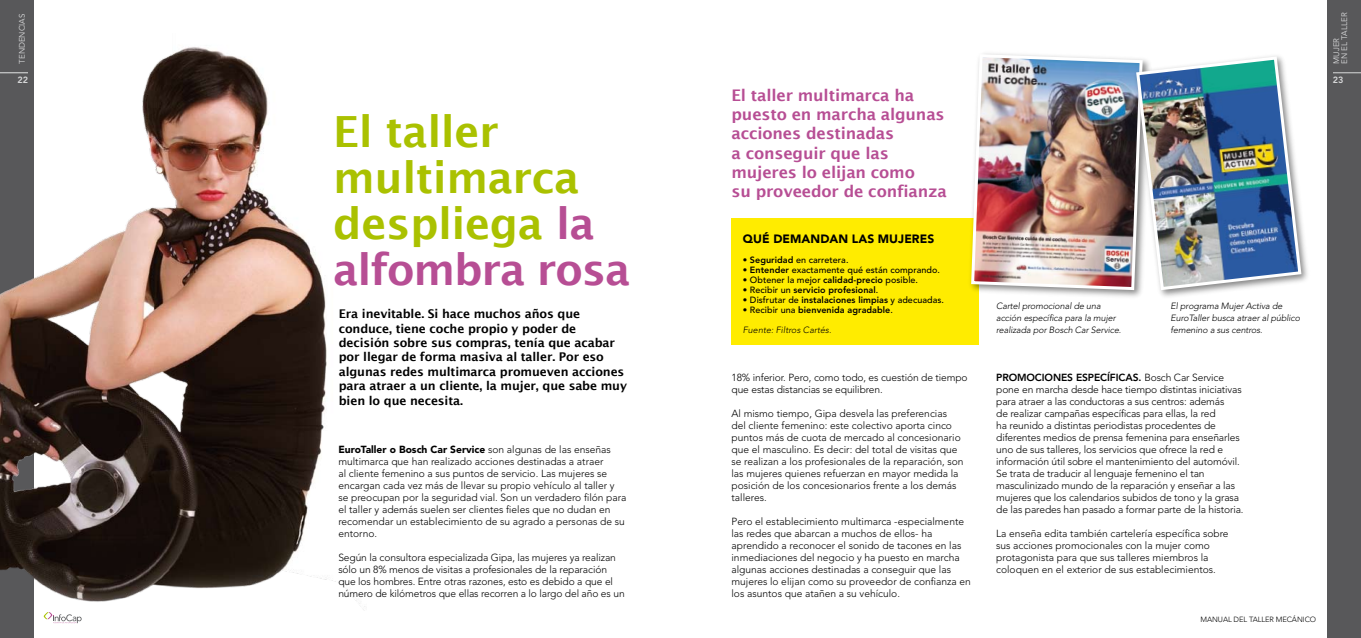
<style>
.page{position:relative;width:1361px;height:638px;background:#fff}
.page>*{position:absolute;margin:0;border:0;box-sizing:border-box;transform-origin:0 0}
.t1{font:600 43px/46px "Lucida Sans";letter-spacing:-.01em;color:#aac100}
.t2{font:600 16px/19.2px "Lucida Sans";letter-spacing:-.01em;color:#b74e94}
.t3{font:600 12px/14.4px "Lucida Sans";letter-spacing:-.01em;color:#000}
.t4{font:900 12px "Avenir";letter-spacing:.005em;color:#000}
.t5{font:300 10.2px/12px "Avenir";color:#000}
.t6{font:italic 300 9px/12px "Avenir";letter-spacing:-.01em;color:#000}
.t7{font:500 9px "Avenir";letter-spacing:.005em;color:#000}
.t8{font:800 9px "Avenir";letter-spacing:.005em;color:#000}
.t9{font:800 9px "Avenir";color:#d9dadb}
.t10{font:8px/8px "Avenir";color:#d9dadb}
.t11{font:300 7.5px "Avenir";letter-spacing:-.01em;color:#000}
.s1{color:#b74e94}
.s2{font-weight:900}
.s3{font-weight:800}
.s4{font-weight:500}
</style>
<div class="page">
<div style="left:0;top:0;width:34px;height:638px;background:#58585a"></div>
<svg style="left:44px;top:612px;width:38px;height:12px"></svg>
<div style="left:1327px;top:0;width:34px;height:638px;background:#58585a"></div>
<svg style="left:1333px;top:73px;width:28px;height:1px"></svg>
<div style="left:731px;top:218px;width:248px;height:127px;background:#ffec00"></div>
<div style="left:967px;top:50px;width:186px;height:249px;background:#000;opacity:.48"></div>
<img style="left:969px;top:53px;width:163px;height:239px">
<div style="left:1132px;top:52px;width:178px;height:248px;background:#000;opacity:.48"></div>
<img style="left:1134px;top:55px;width:169px;height:237px">
<img style="left:0;top:47px;width:365px;height:563px">
<p class="t10" style="left:18px;top:64px;width:52px;rotate:-90deg">TENDENCIAS</p>
<p class="t9" style="left:17px;top:74px;width:12px">22</p>
<h1 class="t1" style="left:333px;top:108px;width:299px">El taller multimarca despliega <span class="s1">la alfombra rosa</span></h1>
<p class="t3" style="left:339px;top:307px;width:290px">Era inevitable. Si hace muchos años que conduce, tiene coche propio y poder de decisión sobre sus compras, tenía que acabar por llegar de forma masiva al taller. Por eso algunas redes multimarca promueven acciones para atraer a un cliente, la mujer, que sabe muy bien lo que necesita.</p>
<p class="t5" style="left:338px;top:443px;width:290px"><span class="s2">EuroTaller o Bosch Car Service</span> son algunas de las enseñas multimarca que han realizado acciones destinadas a atraer<br>al cliente femenino a sus puntos de servicio. Las mujeres se encargan cada vez más de llevar su propio vehículo al taller y se preocupan por la seguridad vial. Son un verdadero filón para el taller y además suelen ser clientes fieles que no dudan en recomendar un establecimiento de su agrado a personas de su entorno.</p>
<p class="t5" style="left:338px;top:551px;width:288px">Según la consultora especializada Gipa, las mujeres ya realizan sólo un 8% menos de visitas a profesionales de la reparación que los hombres. Entre otras razones, esto es debido a que el número de kilómetros que ellas recorren a lo largo del año es un</p>
<h2 class="t2" style="left:731px;top:86px;width:217px">El taller multimarca ha puesto en marcha algunas acciones destinadas<br>a conseguir que las mujeres lo elijan como<br>su proveedor de confianza</h2>
<p class="t4" style="left:743px;top:231px;width:193px">QUÉ DEMANDAN LAS MUJERES</p>
<p class="t7" style="left:743px;top:254px;width:107px">• <span class="s3">Seguridad</span> en carretera.</p>
<p class="t7" style="left:743px;top:264px;width:199px">• <span class="s3">Entender</span> exactamente qué están comprando.</p>
<p class="t7" style="left:743px;top:274px;width:177px">• Obtener la mejor <span class="s3">calidad-precio</span> posible.</p>
<p class="t8" style="left:743px;top:284px;width:137px"><span class="s4">• Recibir un</span> servicio profesional<span class="s4">.</span></p>
<p class="t7" style="left:743px;top:294px;width:203px">• Disfrutar de <span class="s3">instalaciones limpias</span> y adecuadas.</p>
<p class="t8" style="left:743px;top:304px;width:152px"><span class="s4">• Recibir una</span> bienvenida agradable<span class="s4">.</span></p>
<p class="t6" style="left:743px;top:323px;width:90px">Fuente: Filtros Cartés.</p>
<p class="t5" style="left:731px;top:371px;width:238px">18% inferior. Pero, como todo, es cuestión de tiempo que estas distancias se equilibren.</p>
<p class="t5" style="left:731px;top:407px;width:233px">Al mismo tiempo, Gipa desvela las preferencias del cliente femenino: este colectivo aporta cinco puntos más de cuota de mercado al concesionario que el masculino. Es decir: del total de visitas que se realizan a los profesionales de la reparación, son las mujeres quienes refuerzan en mayor medida la posición de los concesionarios frente a los demás talleres.</p>
<p class="t5" style="left:731px;top:515px;width:241px">Pero el establecimiento multimarca -especialmente las redes que abarcan a muchos de ellos- ha aprendido a reconocer el sonido de tacones en las inmediaciones del negocio y ha puesto en marcha algunas acciones destinadas a conseguir que las mujeres lo elijan como su proveedor de confianza en los asuntos que atañen a su vehículo.</p>
<p class="t10" style="left:1332px;top:64px;width:53px;rotate:-90deg">Mujer<br>en el taller</p>
<p class="t9" style="left:1333px;top:74px;width:12px">23</p>
<p class="t6" style="left:996px;top:300px;width:127px">Cartel promocional de una acción específica para la mujer realizada por Bosch Car Service.</p>
<p class="t6" style="left:1170px;top:300px;width:131px">El programa Mujer Activa de<br>EuroTaller busca atraer al público femenino a sus centros.</p>
<p class="t5" style="left:996px;top:371px;width:249px"><span class="s3">PROMOCIONES ESPECÍFICAS.</span> Bosch Car Service pone en marcha desde hace tiempo distintas iniciativas para atraer a las conductoras a sus centros: además<br>de realizar campañas específicas para ellas, la red<br>ha reunido a distintas periodistas procedentes de diferentes medios de prensa femenina para enseñarles uno de sus talleres, los servicios que ofrece la red e información útil sobre el mantenimiento del automóvil.<br>Se trata de traducir al lenguaje femenino el tan masculinizado mundo de la reparación y enseñar a las mujeres que los calendarios subidos de tono y la grasa de las paredes han pasado a formar parte de la historia.</p>
<p class="t5" style="left:996px;top:527px;width:234px">La enseña edita también cartelería específica sobre sus acciones promocionales con la mujer como protagonista para que sus talleres miembros la coloquen en el exterior de sus establecimientos.</p>
<p class="t11" style="left:1200px;top:615px;width:117px">MANUAL DEL TALLER MECÁNICO</p>
</div>
